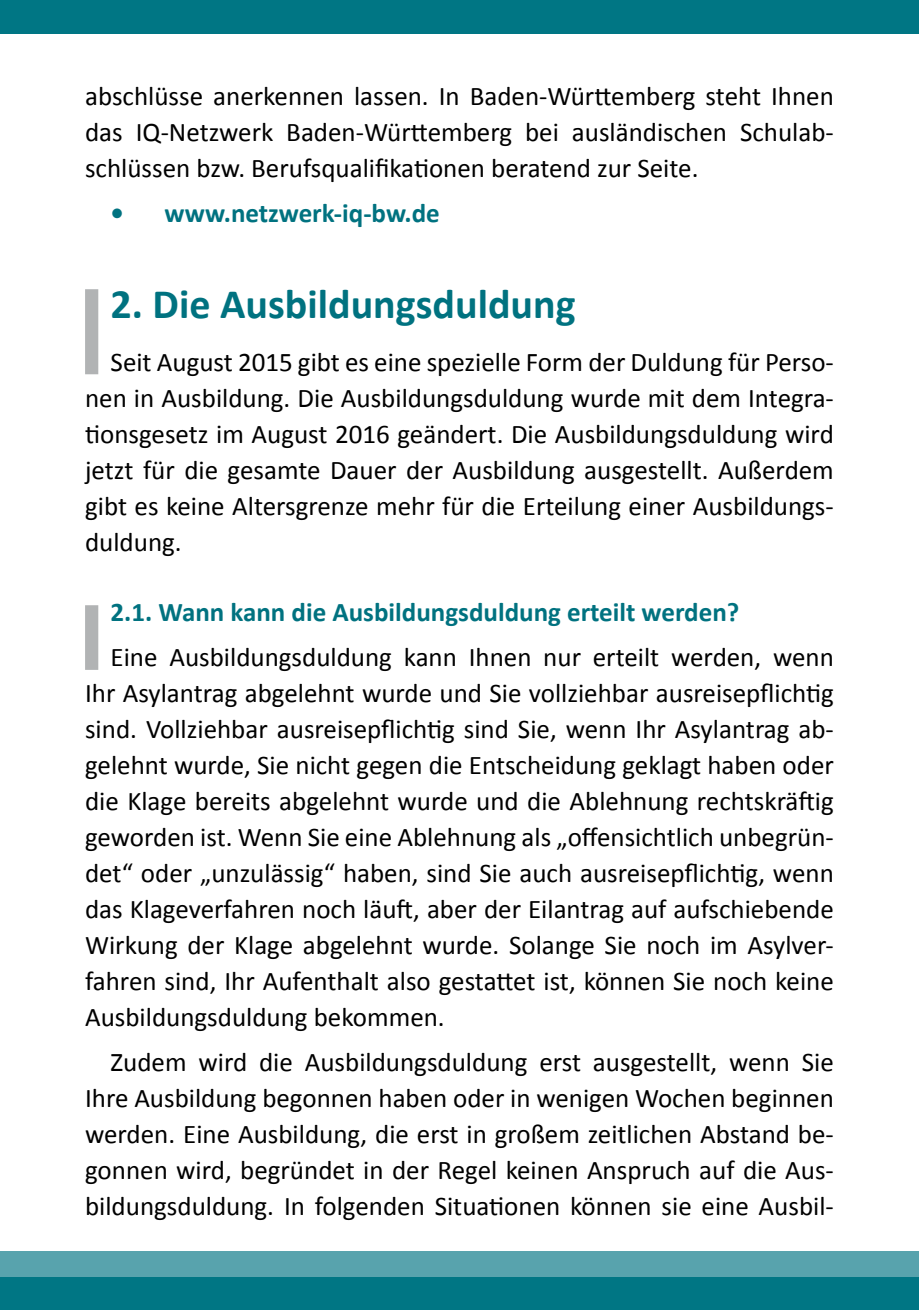
<style>
.page{position:relative;width:919px;height:1310px;background:#fff}
.page>*{position:absolute;margin:0;border:0;box-sizing:border-box;transform-origin:0 0}
.t1{font:700 42px "Calibri";color:#007280}
.t2{font:27px/36px "Calibri";color:#000;text-align:justify}
.t3{font:700 27px "Calibri";color:#007280}
</style>
<div class="page">
<div style="left:0;top:0;width:918px;height:34px;background:#007684"></div>
<div style="left:0;top:1276px;width:918px;height:34px;background:#007684"></div>
<div style="left:0;top:1251px;width:918px;height:25px;background:#58a3ad"></div>
<div style="left:85px;top:289px;width:13px;height:85px;background:#b1b3b4"></div>
<div style="left:85px;top:605px;width:13px;height:65px;background:#b1b3b4"></div>
<p class="t2" style="left:85px;top:78px;width:750px">abschlüsse anerkennen lassen. In Baden-Württemberg steht Ihnen das IQ-Netzwerk Baden-Württemberg bei ausländischen Schulab&shy;schlüssen bzw. Berufsqualifikationen beratend zur Seite.</p>
<p class="t3" style="left:111px;top:196px;width:331px">• www.netzwerk-iq-bw.de</p>
<h1 class="t1" style="left:111px;top:278px;width:466px">2. Die Ausbildungsduldung</h1>
<p class="t2" style="left:85px;top:344px;width:750px;text-indent:26px">Seit August 2015 gibt es eine spezielle Form der Duldung für Perso&shy;nen in Ausbildung. Die Ausbildungsduldung wurde mit dem Integra&shy;tionsgesetz im August 2016 geändert. Die Ausbildungsduldung wird jetzt für die gesamte Dauer der Ausbildung ausgestellt. Außerdem gibt es keine Altersgrenze mehr für die Erteilung einer Ausbildungs&shy;duldung.</p>
<p class="t3" style="left:111px;top:595px;width:630px">2.1. Wann kann die Ausbildungsduldung erteilt werden?</p>
<p class="t2" style="left:85px;top:639px;width:750px;text-indent:26px">Eine Ausbildungsduldung kann Ihnen nur erteilt werden, wenn Ihr Asylantrag abgelehnt wurde und Sie vollziehbar ausreisepflichtig sind. Vollziehbar ausreisepflichtig sind Sie, wenn Ihr Asylantrag ab&shy;gelehnt wurde, Sie nicht gegen die Entscheidung geklagt haben oder die Klage bereits abgelehnt wurde und die Ablehnung rechtskräftig geworden ist. Wenn Sie eine Ablehnung als „offensichtlich unbegrün&shy;det“ oder „unzulässig“ haben, sind Sie auch ausreisepflichtig, wenn das Klageverfahren noch läuft, aber der Eilantrag auf aufschiebende Wirkung der Klage abgelehnt wurde. Solange Sie noch im Asylver&shy;fahren sind, Ihr Aufenthalt also gestattet ist, können Sie noch keine Ausbildungsduldung bekommen.</p>
<p class="t2" style="left:85px;top:1043px;width:750px;text-indent:26px">Zudem wird die Ausbildungsduldung erst ausgestellt, wenn Sie Ihre Ausbildung begonnen haben oder in wenigen Wochen beginnen werden. Eine Ausbildung, die erst in großem zeitlichen Abstand be&shy;gonnen wird, begründet in der Regel keinen Anspruch auf die Aus&shy;bildungsduldung. In folgenden Situationen können sie eine Ausbil-</p>
</div>
